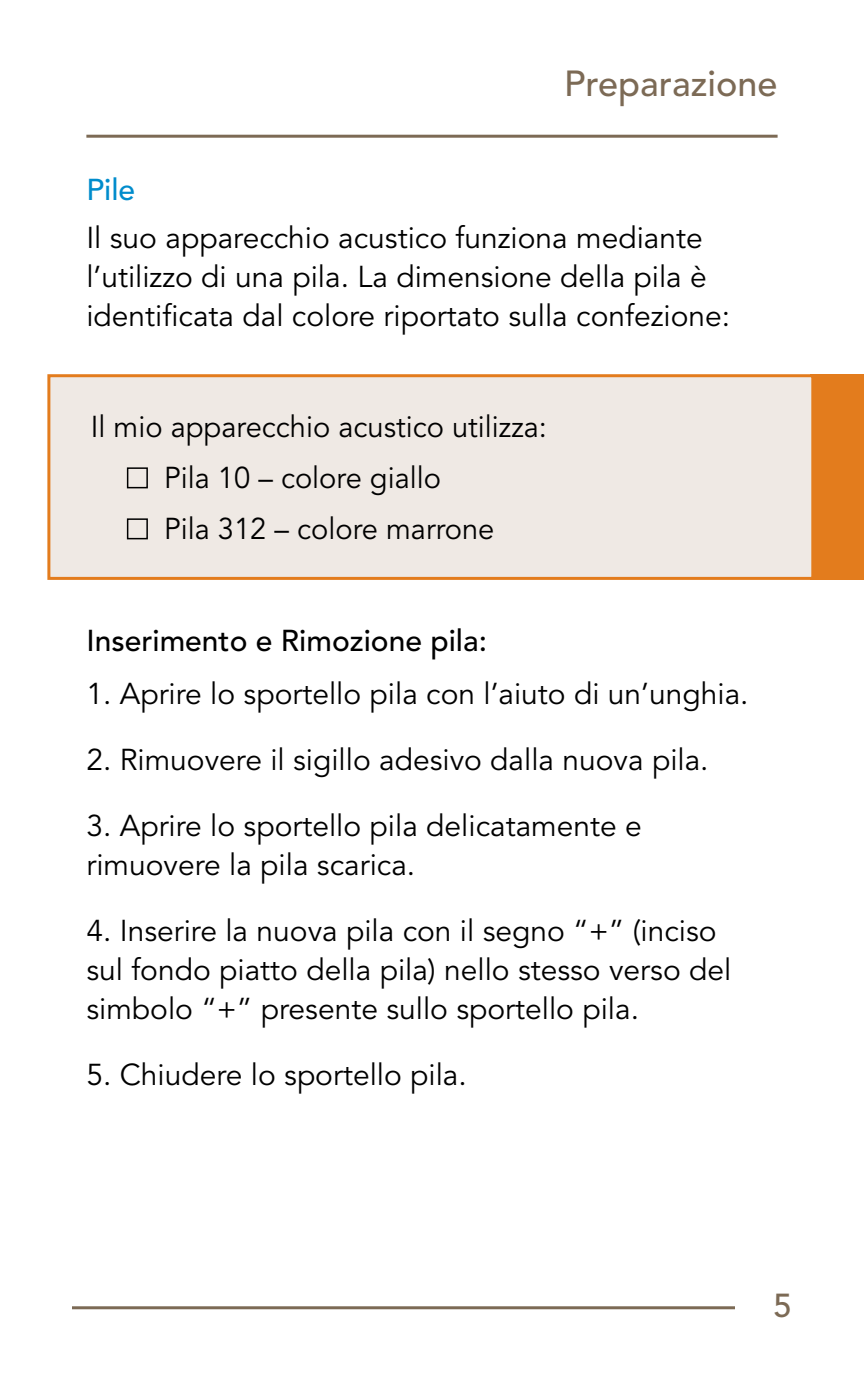
<style>
.page{position:relative;width:864px;height:1377px;background:#fff}
.page>*{position:absolute;margin:0;border:0;box-sizing:border-box;transform-origin:0 0}
.t1{font:500 36px "Avenir LT Std";color:#7c6a55}
.t2{font:500 33px "Avenir LT Std";color:#7c6a55}
.t3{font:30px/39px "Avenir LT SLI Std Book";color:#000}
.t4{font:500 30px "Avenir LT Std";color:#000}
.t5{font:500 30px "Avenir LT Std";color:#008ccc}
</style>
<div class="page">
<hr style="left:72px;top:1306px;width:663px;height:3px;background:#7c6a55">
<hr style="left:86px;top:135px;width:692px;height:3px;background:#7c6a55">
<div style="left:810px;top:374px;width:54px;height:206px;background:#e37c1d"></div>
<div style="left:49px;top:376px;width:764px;height:202px;background:#efe9e4"></div>
<div style="left:127px;top:467px;width:21px;height:21px;border:2px solid #000"></div>
<div style="left:127px;top:518px;width:21px;height:21px;border:2px solid #000"></div>
<div style="left:47px;top:374px;width:767px;height:206px;border:3px solid #e37c1d"></div>
<p class="t1" style="left:564px;top:63px;width:215px">Preparazione</p>
<p class="t5" style="left:86px;top:172px;width:50px">Pile</p>
<p class="t3" style="left:86px;top:219px;width:645px">Il suo apparecchio acustico funziona mediante l’utilizzo di una pila. La dimensione della pila è identificata dal colore riportato sulla confezione:</p>
<p class="t3" style="left:164px;top:402px;width:384px;line-height:51px;text-indent:-73px">Il mio apparecchio acustico utilizza:<br>Pila 10 – colore giallo<br>Pila 312 – colore marrone</p>
<p class="t4" style="left:86px;top:624px;width:402px">Inserimento e Rimozione pila:</p>
<p class="t3" style="left:86px;top:675px;width:664px">1. Aprire lo sportello pila con l’aiuto di un’unghia.</p>
<p class="t3" style="left:86px;top:741px;width:624px">2. Rimuovere il sigillo adesivo dalla nuova pila.</p>
<p class="t3" style="left:86px;top:807px;width:557px">3. Aprire lo sportello pila delicatamente e rimuovere la pila scarica.</p>
<p class="t3" style="left:86px;top:912px;width:646px">4. Inserire la nuova pila con il segno “+” (inciso sul fondo piatto della pila) nello stesso verso del simbolo “+” presente sullo sportello pila.</p>
<p class="t3" style="left:86px;top:1056px;width:382px">5. Chiudere lo sportello pila.</p>
<p class="t2" style="left:774px;top:1287px;width:20px">5</p>
</div>
